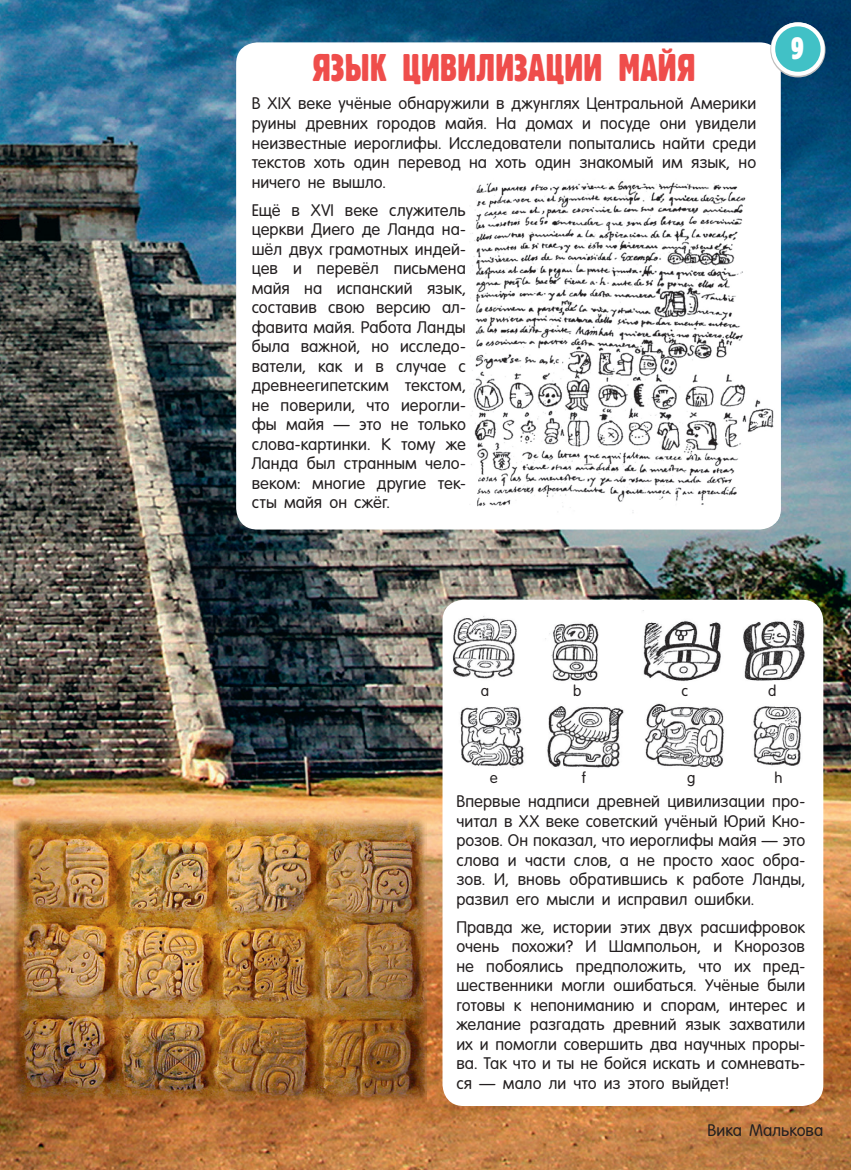
<style>
.page{position:relative;width:851px;height:1170px;background:#fff}
.page>*{position:absolute;margin:0;border:0;box-sizing:border-box;transform-origin:0 0}
.основной{font:37.5px "Bloc Ext Cond";letter-spacing:.01em;color:#ef4d4b}
.t1{font:30px "Bloc Ext Cond";color:#fff}
.основной-2{font:300 16.5px/19.5px "Sans Rounded";letter-spacing:.005em;color:#231f20;text-align:justify}
.комикс{font:300 15px "Sans Rounded";color:#231f20}
</style>
<div class="page">
<img style="left:0;top:0;width:850px;height:1169px">
<img style="left:14px;top:816px;width:412px;height:287px">
<div style="left:236px;top:42px;width:544px;height:487px;background:#fff;border-radius:21px"></div>
<img style="left:470px;top:181px;width:310px;height:339px">
<svg style="left:770px;top:22px;width:55px;height:55px"></svg>
<div style="left:442px;top:599px;width:381px;height:506px;background:#fff;border-radius:21px"></div>
<img style="left:452px;top:610px;width:353px;height:158px">
<p class="основной" style="left:312px;top:45px;width:384px">ЯЗЫК ЦИВИЛИЗАЦИИ МАЙЯ</p>
<p class="основной-2" style="left:251px;top:93px;width:506px">В XIX веке учёные обнаружили в джунглях Центральной Америки руины древних городов майя. На домах и посуде они увидели неизвестные иероглифы. Исследователи попытались найти среди текстов хоть один перевод на хоть один знакомый им язык, но ничего не вышло.</p>
<p class="основной-2" style="left:251px;top:199px;width:216px">Ещё в XVI веке служитель церкви Диего де Ланда на&shy;шёл двух грамотных индей&shy;цев и перевёл письмена майя на испанский язык, составив свою версию ал&shy;фавита майя. Работа Ланды была важной, но исследо&shy;ватели, как и в случае с древнеегипетским текстом, не поверили, что иерогли&shy;фы майя — это не только слова-картинки. К тому же Ланда был странным чело&shy;веком: многие другие тек&shy;сты майя он сжёг.</p>
<p class="t1" style="left:790px;top:31px;width:15px">9</p>
<p class="комикс" style="left:481px;top:681px;width:10px">a</p>
<p class="комикс" style="left:490px;top:767px;width:10px">e</p>
<p class="комикс" style="left:573px;top:681px;width:10px">b</p>
<p class="комикс" style="left:581px;top:768px;width:6px">f</p>
<p class="комикс" style="left:681px;top:681px;width:8px">c</p>
<p class="комикс" style="left:687px;top:768px;width:10px">g</p>
<p class="комикс" style="left:768px;top:681px;width:10px">d</p>
<p class="комикс" style="left:774px;top:768px;width:10px">h</p>
<p class="основной-2" style="left:456px;top:791px;width:350px">Впервые надписи древней цивилизации про&shy;читал в XX веке советский учёный Юрий Кно&shy;розов. Он показал, что иероглифы майя — это слова и части слов, а не просто хаос обра&shy;зов. И, вновь обратившись к работе Ланды, развил его мысли и исправил ошибки.</p>
<p class="основной-2" style="left:456px;top:916px;width:350px">Правда же, истории этих двух расшифровок очень похожи? И Шампольон, и Кнорозов не побоялись предположить, что их пред&shy;шественники могли ошибаться. Учёные были готовы к непониманию и спорам, интерес и желание разгадать древний язык захватили их и помогли совершить два научных проры&shy;ва. Так что и ты не бойся искать и сомневать&shy;ся — мало ли что из этого выйдет!</p>
<p class="основной-2" style="left:707px;top:1119px;width:117px">Вика Малькова</p>
</div>
